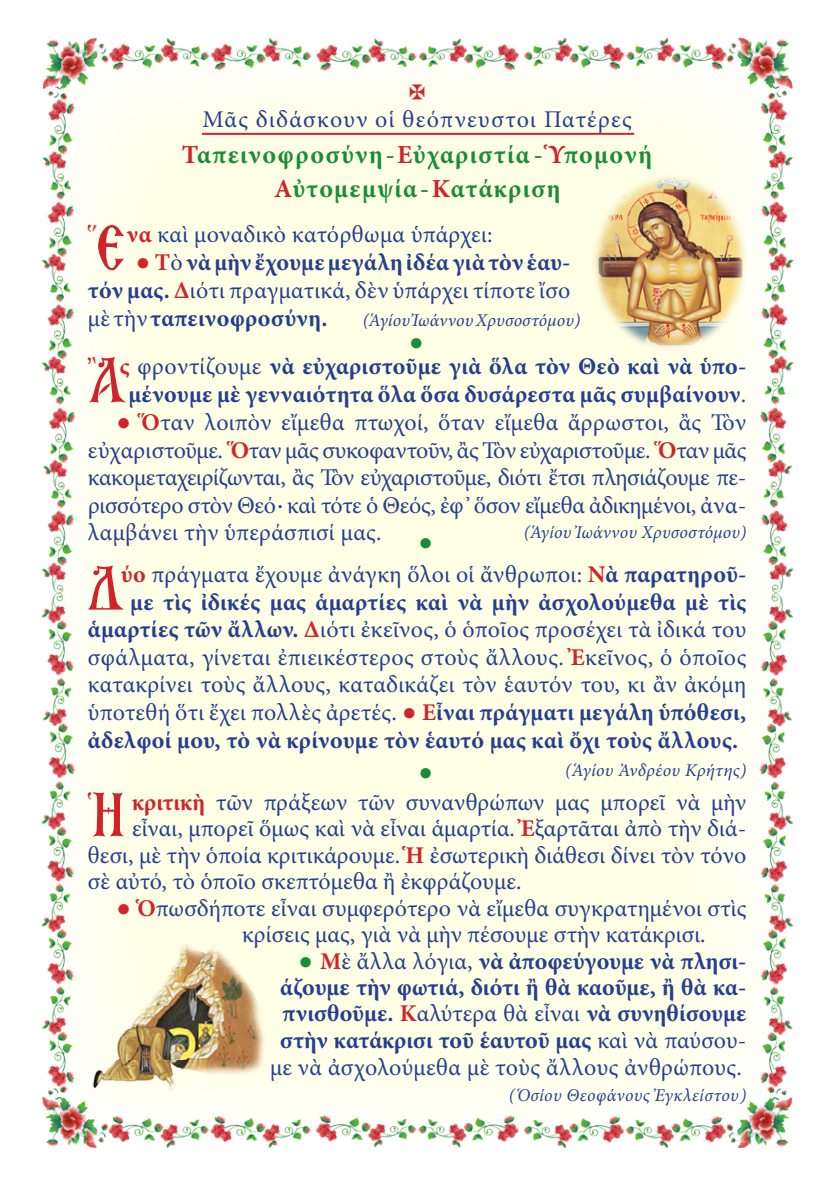
<style>
.page{position:relative;width:840px;height:1191px;background:#fff}
.page>*{position:absolute;margin:0;border:0;box-sizing:border-box;transform-origin:0 0}
.t1{font:63.2px "BYZIMAK";color:#d1232a}
.t2{font:37.2px "BYZIMAK";color:#d1232a}
.t3{font:36px "BYZIMAK";color:#d1232a}
.t4{font:700 26px "Minion Pro";letter-spacing:.05em;color:#1b8d39}
.t5{font:24px/27.6px "Minion Pro";color:#253f8e;text-align:justify}
.t6{font:700 24px/26.6px "Minion Pro";letter-spacing:.005em;color:#253f8e;text-align:justify}
.t7{font:24px "Minion Pro";letter-spacing:.055em;color:#253f8e}
.t8{font:700 24px "Times New Roman";color:#1b8d39}
.t9{font:italic 18px "Minion Pro";letter-spacing:.01em;color:#253f8e}
.s1{color:#d1232a}
.s2{font-size:63.8px}
.s3{font-weight:700;color:#d1232a}
.s4{font-family:"Times New Roman";color:#d1232a}
.s5{font-weight:400}
.s6{font-family:"BYZIMAK";font-weight:400;font-size:63.8px;color:#d1232a}
.s7{font-family:"BYZIMAK";font-weight:400;font-size:37.2px;color:#d1232a}
.s8{font-family:"Times New Roman";font-weight:700;color:#d1232a}
.s9{font-weight:700}
.s10{font-size:61.6px}
.s11{font-family:"Times New Roman";color:#1b8d39}
</style>
<div class="page">
<img style="left:41px;top:38px;width:753px;height:1109px">
<img style="left:91px;top:936px;width:186px;height:154px">
<img style="left:592px;top:175px;width:155px;height:175px">
<hr style="left:202px;top:133px;width:432px;height:2px;background:#d1232a">
<svg style="left:409px;top:84px;width:15px;height:15px"></svg>
<p class="t7" style="left:202px;top:103px;width:430px">Μᾶς διδάσκουν οἱ θεόπνευστοι Πατέρες</p>
<p class="t4" style="left:182px;top:136px;width:471px"><span class="s1">Τ</span>απεινοφροσύνη-<span class="s1">Ε</span>ὐχαριστία- <span class="s1">Ὑ</span>πομονή</p>
<p class="t4" style="left:274px;top:170px;width:288px"><span class="s1">Α</span>ὐτομεμψία-<span class="s1">Κ</span>ατάκριση</p>
<p class="t2" style="left:87px;top:217px;width:40px">῞<span class="s2">Ε</span></p>
<p class="t5" style="left:126px;top:221px;width:367px"><span class="s3">να</span> καὶ μοναδικὸ κατόρθωμα ὑπάρχει:</p>
<p class="t6" style="left:88px;top:248px;width:484px;line-height:28px;text-indent:48px"><span class="s4">●</span> <span class="s1">Τ</span><span class="s5">ὸ</span> νὰ μὴν ἔχουμε μεγάλη ἰδέα γιὰ τὸν ἑαυ&shy;τόν μας. <span class="s1">Δ</span><span class="s5">ιότι πραγματικά, δὲν ὑπάρχει τίποτε ἴσο μὲ τὴν</span> ταπεινοφροσύνη.</p>
<p class="t9" style="left:362px;top:308px;width:219px">(Ἁγίου Ἰωάννου Χρυσοστόμου)</p>
<p class="t8" style="left:409px;top:326px;width:16px">●</p>
<p class="t6" style="left:84px;top:353px;width:663px"><span class="s6">Α</span><span class="s7">῍</span> <span class="s1">ς</span> <span class="s5">φροντίζουμε</span> νὰ εὐχαριστοῦμε γιὰ ὅλα τὸν Θεὸ καὶ νὰ ὑπο-</p>
<p class="t6" style="left:128px;top:381px;width:619px">μένουμε μὲ γενναιότητα ὅλα ὅσα δυσάρεστα μᾶς συμβαίνουν<span class="s5">.</span></p>
<p class="t5" style="left:88px;top:408px;width:659px;text-indent:28px"><span class="s8">●</span> <span class="s3">Ὅ</span>ταν λοιπὸν εἴμεθα πτωχοί, ὅταν εἴμεθα ἄρρωστοι, ἂς Τὸν εὐχαριστοῦμε. <span class="s3">Ὅ</span>ταν μᾶς συκοφαντοῦν, ἂς Τὸν εὐχαριστοῦμε. <span class="s3">Ὅ</span>ταν μᾶς κακομεταχειρίζωνται, ἂς Τὸν εὐχαριστοῦμε, διότι ἔτσι πλησιάζουμε πε&shy;ρισσότερο στὸν Θεό· καὶ τότε ὁ Θεός, ἐφ᾿ὅσον εἴμεθα ἀδικημένοι, ἀνα&shy;λαμβάνει τὴν ὑπεράσπισί μας.</p>
<p class="t9" style="left:523px;top:520px;width:224px">(Ἁγίου Ἰωάννου Χρυσοστόμου)</p>
<p class="t8" style="left:418px;top:526px;width:16px">●</p>
<p class="t5" style="left:121px;top:560px;width:626px"><span class="s3">ύο</span> πράγματα ἔχουμε ἀνάγκη ὅλοι οἱ ἄνθρωποι: <span class="s3">Ν</span><span class="s9">ὰ παρατηροῦ-</span></p>
<p class="t5" style="left:88px;top:588px;width:659px;text-indent:42px"><span class="s9">με τὶς ἰδικές μας ἁμαρτίες καὶ νὰ μὴν ἀσχολούμεθα μὲ τὶς ἁμαρτίες τῶν ἄλλων.</span> <span class="s3">Δ</span>ιότι ἐκεῖνος, ὁ ὁποῖος προσέχει τὰ ἰδικά του σφάλματα, γίνεται ἐπιεικέστερος στοὺς ἄλλους. <span class="s3">Ἐ</span>κεῖνος, ὁ ὁποῖος κατακρίνει τοὺς ἄλλους, καταδικάζει τὸν ἑαυτόν του, κι ἂν ἀκόμη ὑποτεθή ὅτι ἔχει πολλὲς ἀρετές. <span class="s8">●</span> <span class="s3">Ε</span><span class="s9">ἶναι πράγματι μεγάλη ὑπόθεσι, ἀδελφοί μου, τὸ νὰ κρίνουμε τὸν ἑαυτό μας καὶ ὄχι τοὺς ἄλλους.</span></p>
<p class="t8" style="left:418px;top:755px;width:16px">●</p>
<p class="t9" style="left:565px;top:757px;width:182px">(Ἁγίου Ἀνδρέου Κρήτης)</p>
<p class="t3" style="left:84px;top:784px;width:43px">῾<span class="s10">Η</span></p>
<p class="t5" style="left:132px;top:788px;width:615px"><span class="s3">κριτικὴ</span> τῶν πράξεων τῶν συνανθρώπων μας μπορεῖ νὰ μὴν</p>
<p class="t1" style="left:86px;top:550px;width:41px">Δ</p>
<p class="t5" style="left:132px;top:815px;width:615px">εἶναι, μπορεῖ ὅμως καὶ νὰ εἶναι ἁμαρτία. <span class="s3">Ἐ</span>ξαρτᾶται ἀπὸ τὴν διά-</p>
<p class="t5" style="left:88px;top:841px;width:659px">θεσι, μὲ τὴν ὁποία κριτικάρουμε. <span class="s3">Ἡ</span> ἐσωτερικὴ διάθεσι δίνει τὸν τόνο</p>
<p class="t5" style="left:88px;top:868px;width:435px">σὲ αὐτό, τὸ ὁποῖο σκεπτόμεθα ἢ ἐκφράζουμε.</p>
<p class="t5" style="left:242px;top:895px;width:505px;line-height:26.4px;text-indent:-126px"><span class="s8">●</span> <span class="s3">Ὁ</span>πωσδήποτε εἶναι συμφερότερο νὰ εἴμεθα συγκρατημένοι στὶς κρίσεις μας, γιὰ νὰ μὴν πέσουμε στὴν κατάκρισι.</p>
<p class="t6" style="left:270px;top:947px;width:477px;text-align:right"><span class="s11">●</span> <span class="s1">Μ</span><span class="s5">ὲ ἄλλα λόγια,</span> νὰ ἀποφεύγουμε νὰ πλησι&shy;άζουμε τὴν φωτιά, διότι ἢ θὰ καοῦμε, ἢ θὰ κα&shy;πνισθοῦμε. <span class="s1">Κ</span><span class="s5">αλύτερα θὰ εἶναι</span> νὰ συνηθίσουμε στὴν κατάκρισι τοῦ ἑαυτοῦ μας <span class="s5">καὶ νὰ παύσου&shy;με νὰ ἀσχολούμεθα μὲ τοὺς ἄλλους ἀνθρώπους.</span></p>
<p class="t9" style="left:508px;top:1083px;width:239px">( Ὁσίου Θεοφάνους Ἐγκλείστου)</p>
</div>
